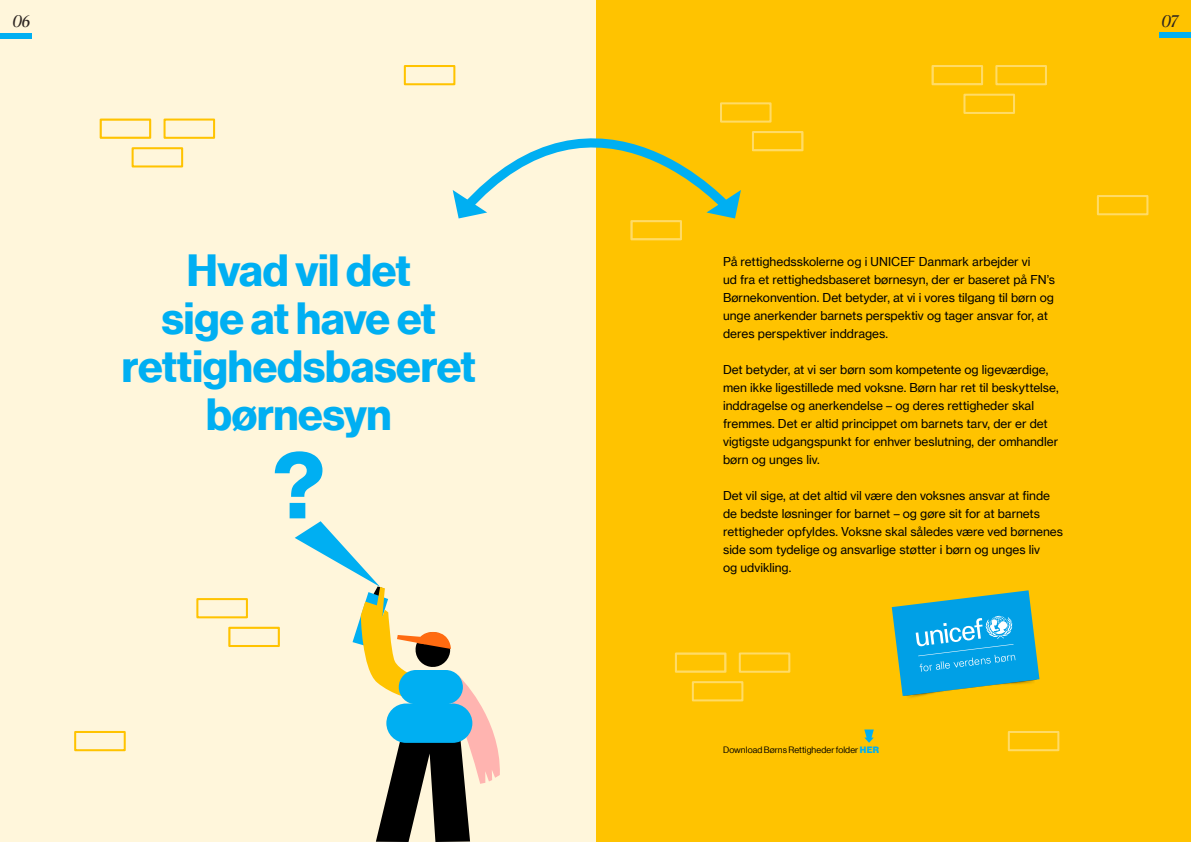
<style>
.page{position:relative;width:1191px;height:842px;background:#fff}
.page>*{position:absolute;margin:0;border:0;box-sizing:border-box;transform-origin:0 0}
.t1{font:92px "N Haas Grotesk DS Pro 75 Bd";color:#00aff2}
.t2{font:44px/48px "N Haas Grotesk DS Pro 75 Bd";letter-spacing:-.005em;color:#00aff2;text-align:center}
.t3{font:italic 16px "Ivy Presto Headline";color:#2c2421}
.t4{font:12px/18px "N Haas Grotesk TX Pro 55 Rg";color:#000}
.t5{font:9px "N Haas Grotesk DS Pro 55 Rg";letter-spacing:.01em;color:#000}
.s1{font-family:"N Haas Grotesk DS Pro 95 Blk";color:#00aff2}
</style>
<div class="page">
<div style="left:595px;top:0;width:596px;height:842px;background:#ffc300"></div>
<div style="left:0;top:0;width:595px;height:842px;background:#fff6db"></div>
<div style="left:675px;top:652px;width:51px;height:21px;border:2px solid #ffdb66"></div>
<div style="left:692px;top:681px;width:51px;height:20px;border:2px solid #ffdb66"></div>
<div style="left:739px;top:652px;width:51px;height:21px;border:2px solid #ffdb66"></div>
<div style="left:963px;top:94px;width:52px;height:20px;border:2px solid #ffdb66"></div>
<div style="left:931px;top:65px;width:52px;height:20px;border:2px solid #ffdb66"></div>
<div style="left:995px;top:65px;width:52px;height:20px;border:2px solid #ffdb66"></div>
<div style="left:132px;top:147px;width:51px;height:20px;border:2px solid #ffc300"></div>
<div style="left:100px;top:119px;width:51px;height:20px;border:2px solid #ffc300"></div>
<div style="left:163px;top:119px;width:52px;height:20px;border:2px solid #ffc300"></div>
<div style="left:1096px;top:195px;width:52px;height:20px;border:2px solid #ffdb66"></div>
<div style="left:1007px;top:731px;width:52px;height:20px;border:2px solid #ffdb66"></div>
<div style="left:74px;top:731px;width:52px;height:20px;border:2px solid #ffc300"></div>
<div style="left:404px;top:65px;width:51px;height:20px;border:2px solid #ffc300"></div>
<div style="left:720px;top:102px;width:51px;height:21px;border:2px solid #ffdb66"></div>
<div style="left:752px;top:131px;width:51px;height:20px;border:2px solid #ffdb66"></div>
<div style="left:196px;top:598px;width:52px;height:20px;border:2px solid #ffc300"></div>
<div style="left:228px;top:627px;width:52px;height:20px;border:2px solid #ffc300"></div>
<div style="left:630px;top:220px;width:52px;height:20px;border:2px solid #ffdb66"></div>
<svg style="left:295px;top:521px;width:205px;height:321px"></svg>
<div style="left:1159px;top:33px;width:32px;height:5px;background:#00aff2"></div>
<div style="left:0;top:33px;width:32px;height:6px;background:#00aff2"></div>
<svg style="left:451px;top:59px;width:288px;height:164px"></svg>
<svg style="left:453px;top:190px;width:34px;height:28px"></svg>
<svg style="left:706px;top:190px;width:35px;height:28px"></svg>
<svg style="left:864px;top:729px;width:9px;height:14px"></svg>
<svg style="left:891px;top:590px;width:148px;height:106px"></svg>
<h3 class="t3" style="left:12px;top:10px;width:19px">06</h3>
<h3 class="t3" style="left:1161px;top:10px;width:18px">07</h3>
<h2 class="t2" style="left:122px;top:247px;width:355px">Hvad vil det<br>sige at have et rettighedsbaseret børnesyn</h2>
<p class="t4" style="left:723px;top:252px;width:333px">På rettighedsskolerne og i UNICEF Danmark arbejder vi<br>ud fra et rettighedsbaseret børnesyn, der er baseret på FN’s Børnekonvention. Det betyder, at vi i vores tilgang til børn og unge anerkender barnets perspektiv og tager ansvar for, at deres perspektiver inddrages.</p>
<p class="t4" style="left:723px;top:360px;width:337px">Det betyder, at vi ser børn som kompetente og ligeværdige, men ikke ligestillede med voksne. Børn har ret til beskyttelse, inddragelse og anerkendelse – og deres rettigheder skal fremmes. Det er altid princippet om barnets tarv, der er det vigtigste udgangspunkt for enhver beslutning, der omhandler børn og unges liv.</p>
<p class="t4" style="left:723px;top:486px;width:341px">Det vil sige, at det altid vil være den voksnes ansvar at finde de bedste løsninger for barnet – og gøre sit for at barnets rettigheder opfyldes. Voksne skal således være ved børnenes side som tydelige og ansvarlige støtter i børn og unges liv<br>og udvikling.</p>
<h1 class="t1" style="left:273px;top:432px;width:52px">?</h1>
<p class="t5" style="left:723px;top:745px;width:157px">Download Børns Rettigheder folder <span class="s1">HER</span></p>
</div>
